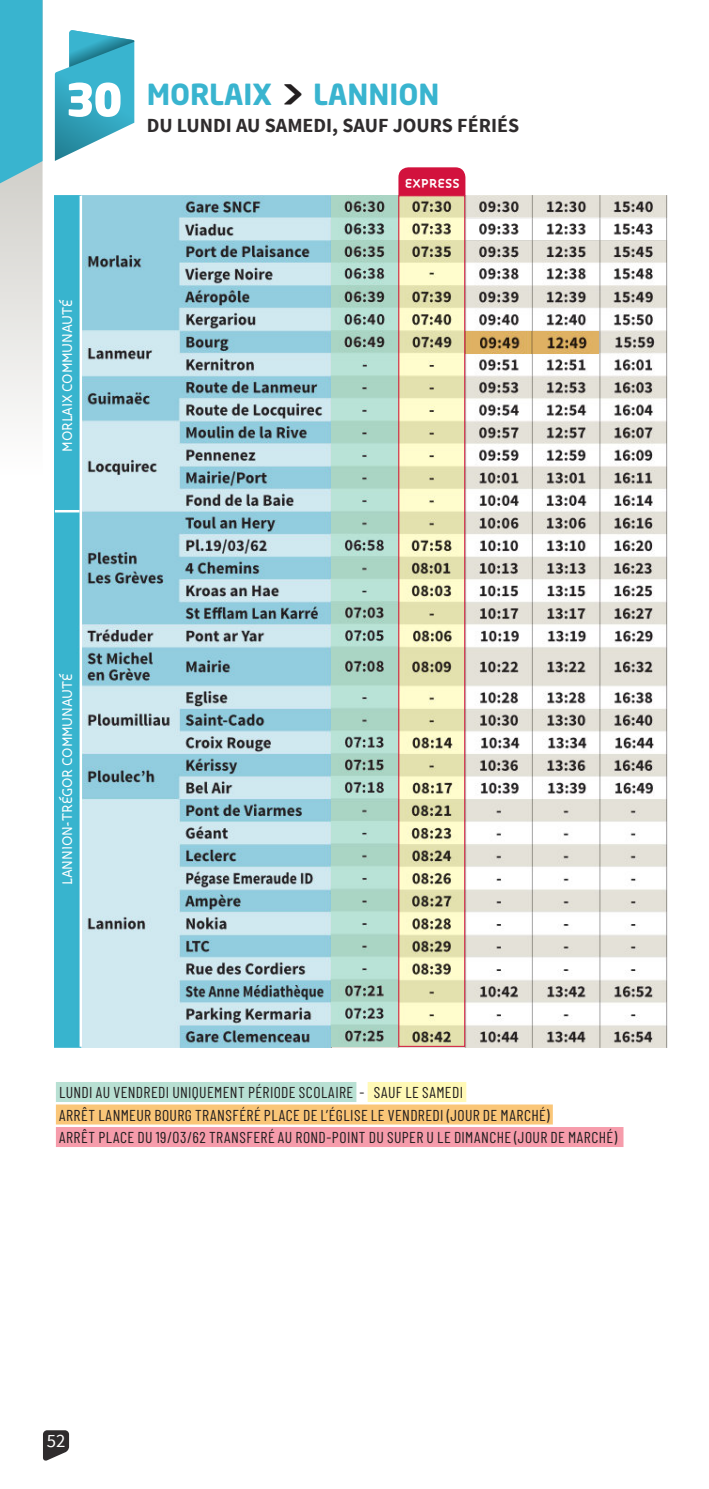
<style>
.page{position:relative;width:709px;height:1489px;background:#fff}
.page>*{position:absolute;margin:0;border:0;box-sizing:border-box;transform-origin:0 0}
.t1{font:700 28.75px "Neo Sans Std";color:#39b4cf}
.t2{font:700 20px "Source Sans Pro";color:#2f2c2d}
.t3{font:18.75px "Source Sans Pro";color:#fff}
.t4{font:15.75px/22.5px "Barlow Condensed";letter-spacing:.03em;color:#231f20}
.t5{font:500 15px "Roice";letter-spacing:-.015em;color:#fff;scale:.96 1}
.t6{font:15px "Roice Bold SC";color:#fff}
.s1{font-size:40px;color:#231f20}
</style>
<div class="page">
<svg style="left:43px;top:1430px;width:26px;height:30px"></svg>
<img style="left:55px;top:196px;width:612px;height:850px">
<img style="left:332px;top:196px;width:131px;height:850px">
<img style="left:465px;top:331px;width:134px;height:22px">
<div style="left:398px;top:167px;width:67px;height:28px;background:#d2123d"></div>
<div style="left:398px;top:195px;width:67px;height:851px;border:1px solid #d2123d"></div>
<hr style="left:80px;top:196px;width:2px;height:850px;background:#fff">
<hr style="left:55px;top:510px;width:25px;height:2px;background:#fff">
<svg style="left:0;top:0;width:43px;height:416px;background:#9dcfd9"></svg>
<svg style="left:55px;top:30px;width:79px;height:131px"></svg>
<div style="left:56px;top:1081px;width:300px;height:20px;background:#b8e0d3"></div>
<div style="left:367px;top:1081px;width:99px;height:20px;background:#fff9b6"></div>
<div style="left:56px;top:1104px;width:497px;height:20px;background:#fac678"></div>
<div style="left:56px;top:1126px;width:567px;height:20px;background:#f69cab"></div>
<h1 class="t1" style="left:147px;top:83px;width:294px">MORLAIX <span class="s1">&gt;</span> LANNION</h1>
<p class="t2" style="left:147px;top:117px;width:374px">DU LUNDI AU SAMEDI, SAUF JOURS FÉRIÉS</p>
<p class="t5" style="left:61px;top:452px;width:160px;rotate:-90deg">MORLAIX COMMUNAUTÉ</p>
<p class="t5" style="left:61px;top:884px;width:222px;rotate:-90deg">LANNION-TRÉGOR COMMUNAUTÉ</p>
<p class="t6" style="left:405px;top:176px;width:56px">EXPRESS</p>
<p class="t4" style="left:59px;top:1080px;width:559px">LUNDI AU VENDREDI UNIQUEMENT PÉRIODE SCOLAIRE - SAUF LE SAMEDI<br>ARRÊT LANMEUR BOURG TRANSFÉRÉ PLACE DE L’ÉGLISE LE VENDREDI (JOUR DE MARCHÉ)<br>ARRÊT PLACE DU 19/03/62 TRANSFERÉ AU ROND-POINT DU SUPER U LE DIMANCHE (JOUR DE MARCHÉ)</p>
<p class="t3" style="left:47px;top:1433px;width:20px">52</p>
</div>
